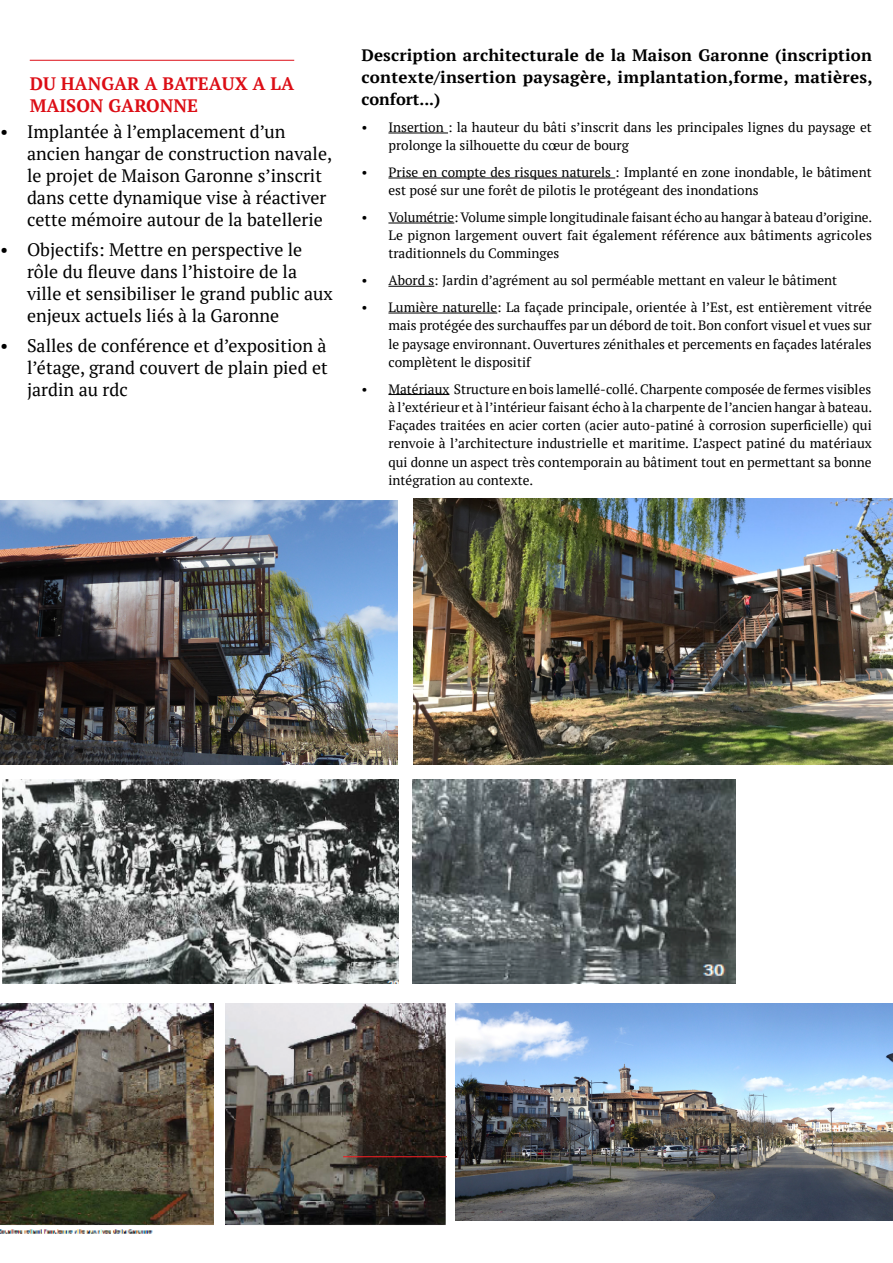
<style>
.page{position:relative;width:893px;height:1263px;background:#fff}
.page>*{position:absolute;margin:0;border:0;box-sizing:border-box;transform-origin:0 0}
.t1{font:18px/21.9px "PT Serif";color:#000}
.t2{font:700 18px/21.9px "PT Serif";color:#dc0d15}
.t3{font:700 16.5px/22.2px "PT Serif";letter-spacing:.015em;color:#000;text-align:justify}
.t4{font:13.5px/18.3px "PT Serif";color:#000;text-align:justify}
</style>
<div class="page">
<img style="left:0;top:1003px;width:214px;height:231px">
<img style="left:225px;top:1003px;width:221px;height:222px">
<img style="left:412px;top:779px;width:324px;height:204px">
<img style="left:2px;top:779px;width:396px;height:204px">
<hr style="left:30px;top:60px;width:264px;height:1px;background:#dc0d15">
<hr style="left:388px;top:133px;width:60px;height:1px;background:#000">
<hr style="left:388px;top:178px;width:227px;height:1px;background:#000">
<hr style="left:388px;top:223px;width:66px;height:1px;background:#000">
<hr style="left:388px;top:286px;width:46px;height:1px;background:#000">
<hr style="left:388px;top:313px;width:109px;height:1px;background:#000">
<hr style="left:388px;top:394px;width:61px;height:1px;background:#000">
<img style="left:455px;top:1003px;width:438px;height:217px">
<img style="left:0;top:500px;width:397px;height:264px">
<img style="left:413px;top:498px;width:480px;height:266px">
<h1 class="t2" style="left:30px;top:73px;width:266px">DU HANGAR A BATEAUX A LA<br>MAISON GARONNE</h1>
<h1 class="t1" style="left:27px;top:121px;width:307px;text-indent:-27px">• Implantée à l’emplacement d’un ancien hangar de construction navale, le projet de Maison Garonne s’inscrit dans cette dynamique vise à réactiver cette mémoire autour de la batellerie</h1>
<h1 class="t1" style="left:27px;top:239px;width:307px;text-indent:-27px">• Objectifs: Mettre en perspective le rôle du fleuve dans l’histoire de la ville et sensibiliser le grand public aux enjeux actuels liés à la Garonne</h1>
<h1 class="t1" style="left:27px;top:335px;width:302px;text-align:justify;text-indent:-27px">• Salles de conférence et d’exposition à l’étage, grand couvert de plain pied et jardin au rdc</h1>
<p class="t3" style="left:361px;top:44px;width:513px">Description architecturale de la Maison Garonne (inscription contexte/insertion paysagère, implantation,forme, matières, confort...)</p>
<p class="t4" style="left:388px;top:118px;width:485px;text-indent:-27px">• Insertion : la hauteur du bâti s’inscrit dans les principales lignes du paysage et prolonge la silhouette du cœur de bourg</p>
<p class="t4" style="left:388px;top:163px;width:485px;text-indent:-27px">• Prise en compte des risques naturels : Implanté en zone inondable, le bâtiment est posé sur une forêt de pilotis le protégeant des inondations</p>
<p class="t4" style="left:388px;top:208px;width:485px;text-indent:-27px">• Volumétrie: Volume simple longitudinale faisant écho au hangar à bateau d’origine.<br>Le pignon largement ouvert fait également référence aux bâtiments agricoles traditionnels du Comminges</p>
<p class="t4" style="left:361px;top:271px;width:477px">• Abord s: Jardin d’agrément au sol perméable mettant en valeur le bâtiment</p>
<p class="t4" style="left:388px;top:298px;width:485px;text-indent:-27px">• Lumière naturelle: La façade principale, orientée à l’Est, est entièrement vitrée mais protégée des surchauffes par un débord de toit. Bon confort visuel et vues sur le paysage environnant. Ouvertures zénithales et percements en façades latérales complètent le dispositif</p>
<p class="t4" style="left:388px;top:379px;width:485px;text-indent:-27px">• Matériaux Structure en bois lamellé-collé. Charpente composée de fermes visibles à l’extérieur et à l’intérieur faisant écho à la charpente de l’ancien hangar à bateau.<br>Façades traitées en acier corten (acier auto-patiné à corrosion superficielle) qui renvoie à l’architecture industrielle et maritime. L’aspect patiné du matériaux qui donne un aspect très contemporain au bâtiment tout en permettant sa bonne intégration au contexte.</p>
</div>
